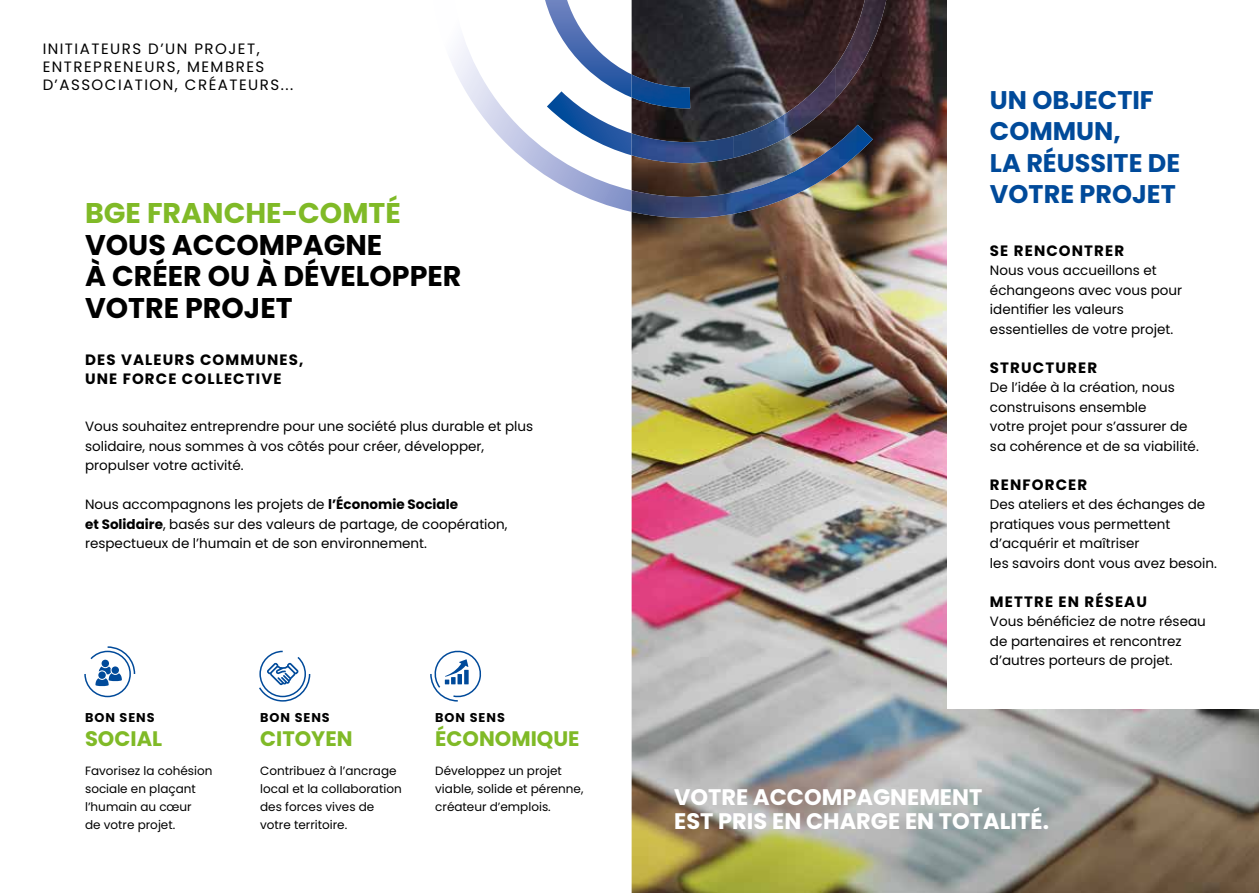
<style>
.page{position:relative;width:1259px;height:893px;background:#fff}
.page>*{position:absolute;margin:0;border:0;box-sizing:border-box;transform-origin:0 0}
.t1{font:700 28.5px/31.5px "Poppins";color:#000}
.t2{font:700 28.5px "Poppins";color:#80ba27}
.t3{font:700 25.5px/31.5px "Poppins";color:#004a9a}
.t4{font:700 22.5px/24px "Poppins";color:#fff}
.t5{font:700 21px "Poppins";color:#80ba27}
.t6{font:700 15px/19.5px "Poppins";letter-spacing:.075em;color:#000}
.t7{font:15px/18px "Poppins";letter-spacing:.1em;color:#000}
.t8{font:13.5px/19.5px "Poppins";color:#000}
.t9{font:700 12.75px "Poppins";letter-spacing:.075em;color:#000}
.t10{font:12px/18px "Poppins";color:#000}
.s1{font-weight:700}
</style>
<div class="page">
<img style="left:631px;top:0;width:628px;height:893px">
<div style="left:947px;top:0;width:312px;height:708px;background:#fff"></div>
<svg style="left:84px;top:646px;width:52px;height:52px"></svg>
<svg style="left:259px;top:650px;width:52px;height:52px"></svg>
<svg style="left:430px;top:650px;width:51px;height:52px"></svg>
<img style="left:631px;top:74px;width:59px;height:34px">
<img style="left:835px;top:0;width:51px;height:99px">
<img style="left:784px;top:66px;width:51px;height:59px">
<img style="left:733px;top:114px;width:51px;height:11px">
<svg style="left:453px;top:0;width:178px;height:212px"></svg>
<img style="left:631px;top:125px;width:242px;height:93px">
<p class="t7" style="left:43px;top:40px;width:252px">INITIATEURS D’UN PROJET,<br>ENTREPRENEURS, MEMBRES<br>D’ASSOCIATION, CRÉATEURS...</p>
<h1 class="t2" style="left:85px;top:197px;width:317px">BGE FRANCHE-COMTÉ</h1>
<h1 class="t1" style="left:85px;top:229px;width:378px">VOUS ACCOMPAGNE<br>À CRÉER OU À DÉVELOPPER<br>VOTRE PROJET</h1>
<p class="t6" style="left:85px;top:350px;width:220px">DES VALEURS COMMUNES,<br>UNE FORCE COLLECTIVE</p>
<p class="t8" style="left:85px;top:417px;width:450px">Vous souhaitez entreprendre pour une société plus durable et plus solidaire, nous sommes à vos côtés pour créer, développer, propulser votre activité.</p>
<p class="t8" style="left:85px;top:495px;width:424px">Nous accompagnons les projets de <span class="s1">l’Économie Sociale<br>et Solidaire</span>, basés sur des valeurs de partage, de coopération, respectueux de l’humain et de son environnement.</p>
<p class="t9" style="left:85px;top:710px;width:71px">BON SENS</p>
<h3 class="t5" style="left:85px;top:726px;width:79px">SOCIAL</h3>
<p class="t10" style="left:85px;top:762px;width:129px">Favorisez la cohésion sociale en plaçant l’humain au cœur<br>de votre projet.</p>
<p class="t9" style="left:260px;top:710px;width:71px">BON SENS</p>
<h3 class="t5" style="left:260px;top:726px;width:94px">CITOYEN</h3>
<p class="t10" style="left:260px;top:762px;width:143px">Contribuez à l’ancrage local et la collaboration des forces vives de votre territoire.</p>
<p class="t9" style="left:435px;top:710px;width:71px">BON SENS</p>
<h3 class="t5" style="left:435px;top:726px;width:146px">ÉCONOMIQUE</h3>
<p class="t10" style="left:435px;top:762px;width:150px">Développez un projet viable, solide et pérenne, créateur d’emplois.</p>
<h2 class="t3" style="left:990px;top:84px;width:192px">UN OBJECTIF<br>COMMUN,<br>LA RÉUSSITE DE<br>VOTRE PROJET</h2>
<p class="t6" style="left:990px;top:241px;width:136px">SE RENCONTRER</p>
<p class="t8" style="left:990px;top:261px;width:194px">Nous vous accueillons et échangeons avec vous pour identifier les valeurs essentielles de votre projet.</p>
<p class="t6" style="left:990px;top:358px;width:109px">STRUCTURER</p>
<p class="t8" style="left:990px;top:378px;width:210px">De l’idée à la création, nous construisons ensemble<br>votre projet pour s’assurer de sa cohérence et de sa viabilité.</p>
<p class="t6" style="left:990px;top:475px;width:99px">RENFORCER</p>
<p class="t8" style="left:990px;top:495px;width:228px">Des ateliers et des échanges de pratiques vous permettent d’acquérir et maîtriser<br>les savoirs dont vous avez besoin.</p>
<p class="t6" style="left:990px;top:592px;width:159px">METTRE EN RÉSEAU</p>
<p class="t8" style="left:990px;top:612px;width:217px">Vous bénéficiez de notre réseau de partenaires et rencontrez d’autres porteurs de projet.</p>
<h3 class="t4" style="left:674px;top:785px;width:376px">VOTRE ACCOMPAGNEMENT<br>EST PRIS EN CHARGE EN TOTALITÉ.</h3>
</div>
